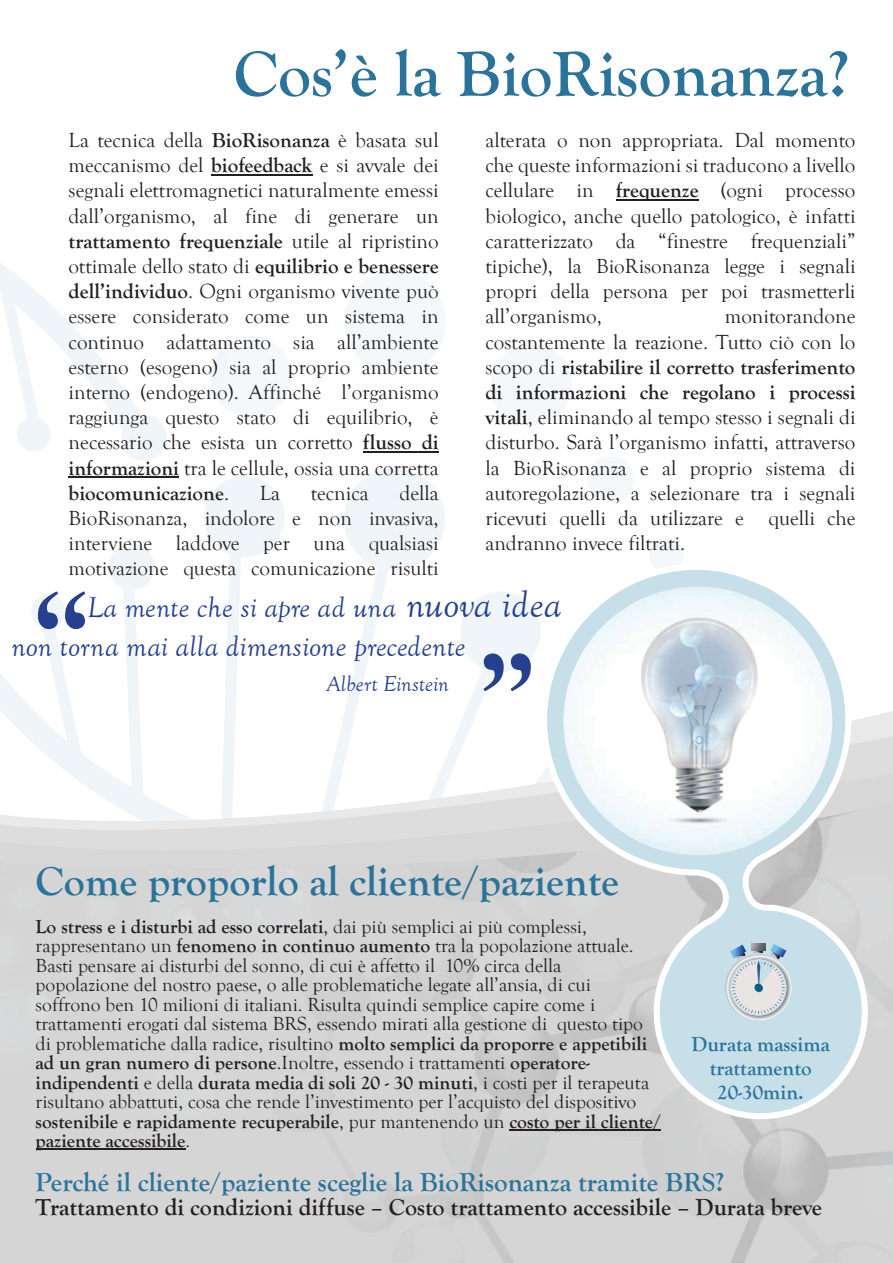
<style>
.page{position:relative;width:893px;height:1263px;background:#fff}
.page>*{position:absolute;margin:0;border:0;box-sizing:border-box;transform-origin:0 0}
.t1{font:150px "Plantagenet Cherokee";color:#25408e}
.t2{font:700 66px "Goudy Old Style T";color:#2a739b}
.t3{font:700 42px "Goudy Old Style T";color:#2a739b}
.t4{font:30px "Goudy Old Style ITALIC";color:#25408e}
.t5{font:700 27px "Goudy Old Style T";color:#2a739b}
.t6{font:700 24px "Goudy Old Style T";color:#231f20}
.t7{font:22.5px "Goudy Old Style ITALIC";color:#25408e}
.t8{font:21px/25.2px "Goudy Old Style T";color:#231f20;text-align:justify}
.t9{font:700 21px/24px "Goudy Old Style T";color:#2a739b;text-align:center}
.t10{font:19.5px/19.5px "Goudy Old Style T";color:#231f20}
.s1{font-weight:700}
.s2{font-size:39px}
</style>
<div class="page">
<img style="left:0;top:174px;width:699px;height:241px">
<svg style="left:17px;top:415px;width:610px;height:49px"></svg>
<svg style="left:68px;top:464px;width:565px;height:38px"></svg>
<img style="left:0;top:502px;width:893px;height:761px">
<hr style="left:211px;top:174px;width:101px;height:1px;background:#231f20">
<hr style="left:363px;top:451px;width:76px;height:1px;background:#231f20">
<hr style="left:69px;top:476px;width:110px;height:2px;background:#231f20">
<hr style="left:616px;top:199px;width:83px;height:1px;background:#231f20">
<hr style="left:509px;top:1129px;width:152px;height:1px;background:#231f20">
<hr style="left:36px;top:1149px;width:149px;height:1px;background:#231f20">
<svg style="left:529px;top:559px;width:346px;height:567px"></svg>
<img style="left:563px;top:586px;width:269px;height:269px;border-radius:50%">
<svg style="left:751px;top:943px;width:14px;height:1px"></svg>
<svg style="left:724px;top:944px;width:68px;height:77px;background:#c7d3d9"></svg>
<div style="left:754px;top:983px;width:8px;height:8px;background:#005e8c;border-radius:50%"></div>
<h2 class="t2" style="left:234px;top:37px;width:617px">Cos’è la BioRisonanza?</h2>
<p class="t8" style="left:69px;top:127px;width:372px">La tecnica della <span class="s1">BioRisonanza</span> è basata sul meccanismo del <span class="s1">biofeedback</span> e si avvale dei segnali elettromagnetici naturalmente emessi dall’organismo, al fine di generare un <span class="s1">trattamento frequenziale</span> utile al ripristino ottimale dello stato di <span class="s1">equilibrio e benessere dell’individuo</span>. Ogni organismo vivente può essere considerato come un sistema in continuo adattamento sia all’ambiente esterno (esogeno) sia al proprio ambiente interno (endogeno). Affinché l’organismo raggiunga questo stato di equilibrio, è necessario che esista un corretto <span class="s1">flusso di informazioni</span> tra le cellule, ossia una corretta <span class="s1">biocomunicazione</span>.</p>
<p class="t8" style="left:69px;top:480px;width:372px;text-indent:331px">della BioRisonanza, indolore e non invasiva, interviene laddove per una qualsiasi motivazione questa comunicazione risulti</p>
<p class="t8" style="left:260px;top:480px;width:22px">La</p>
<p class="t8" style="left:311px;top:480px;width:59px">tecnica</p>
<p class="t8" style="left:485px;top:127px;width:372px">alterata o non appropriata. Dal momento che queste informazioni si traducono a livello cellulare in <span class="s1">frequenze</span> (ogni processo biologico, anche quello patologico, è infatti caratterizzato da “finestre frequenziali” tipiche), la BioRisonanza legge i segnali propri della persona per poi trasmetterli all’organismo,</p>
<p class="t8" style="left:485px;top:304px;width:372px;text-indent:239px">monitorandone costantemente la reazione. Tutto ciò con lo scopo di <span class="s1">ristabilire il corretto trasferimento di informazioni che regolano i processi vitali</span>, eliminando al tempo stesso i segnali di disturbo. Sarà l’organismo infatti, attraverso la BioRisonanza e al proprio sistema di autoregolazione, a selezionare tra i segnali ricevuti quelli da utilizzare e quelli che andranno invece filtrati.</p>
<h3 class="t4" style="left:87px;top:596px;width:476px">La mente che si apre ad una <span class="s2">nuova idea</span></h3>
<h1 class="t1" style="left:33px;top:591px;width:58px">“</h1>
<h3 class="t4" style="left:11px;top:635px;width:456px">non torna mai alla dimensione precedente</h3>
<p class="t7" style="left:326px;top:675px;width:124px">Albert Einstein</p>
<h1 class="t1" style="left:536px;top:692px;width:58px;rotate:-180deg">“</h1>
<h3 class="t3" style="left:36px;top:858px;width:585px">Come proporlo al cliente/paziente</h3>
<p class="t10" style="left:36px;top:916px;width:627px"><span class="s1">Lo stress e i disturbi ad esso correlati</span>, dai più semplici ai più complessi, rappresentano un <span class="s1">fenomeno in continuo aumento</span> tra la popolazione attuale.<br>Basti pensare ai disturbi del sonno, di cui è affetto il 10% circa della<br>popolazione del nostro paese, o alle problematiche legate all’ansia, di cui<br>soffrono ben 10 milioni di italiani. Risulta quindi semplice capire come i trattamenti erogati dal sistema BRS, essendo mirati alla gestione di questo tipo di problematiche dalla radice, risultino <span class="s1">molto semplici da proporre e appetibili ad un gran numero di persone</span>.Inoltre, essendo i trattamenti <span class="s1">operatore&shy;indipendenti</span> e della <span class="s1">durata media di soli 20 - 30 minuti</span>, i costi per il terapeuta risultano abbattuti, cosa che rende l’investimento per l’acquisto del dispositivo <span class="s1">sostenibile e rapidamente recuperabile</span>, pur mantenendo un <span class="s1">costo per il cliente/ paziente accessibile</span>.</p>
<p class="t9" style="left:691px;top:1032px;width:140px">Durata massima trattamento<br>20-30min.</p>
<p class="t5" style="left:36px;top:1166px;width:690px">Perché il cliente/paziente sceglie la BioRisonanza tramite BRS?</p>
<p class="t6" style="left:36px;top:1193px;width:788px">Trattamento di condizioni diffuse – Costo trattamento accessibile – Durata breve</p>
</div>
